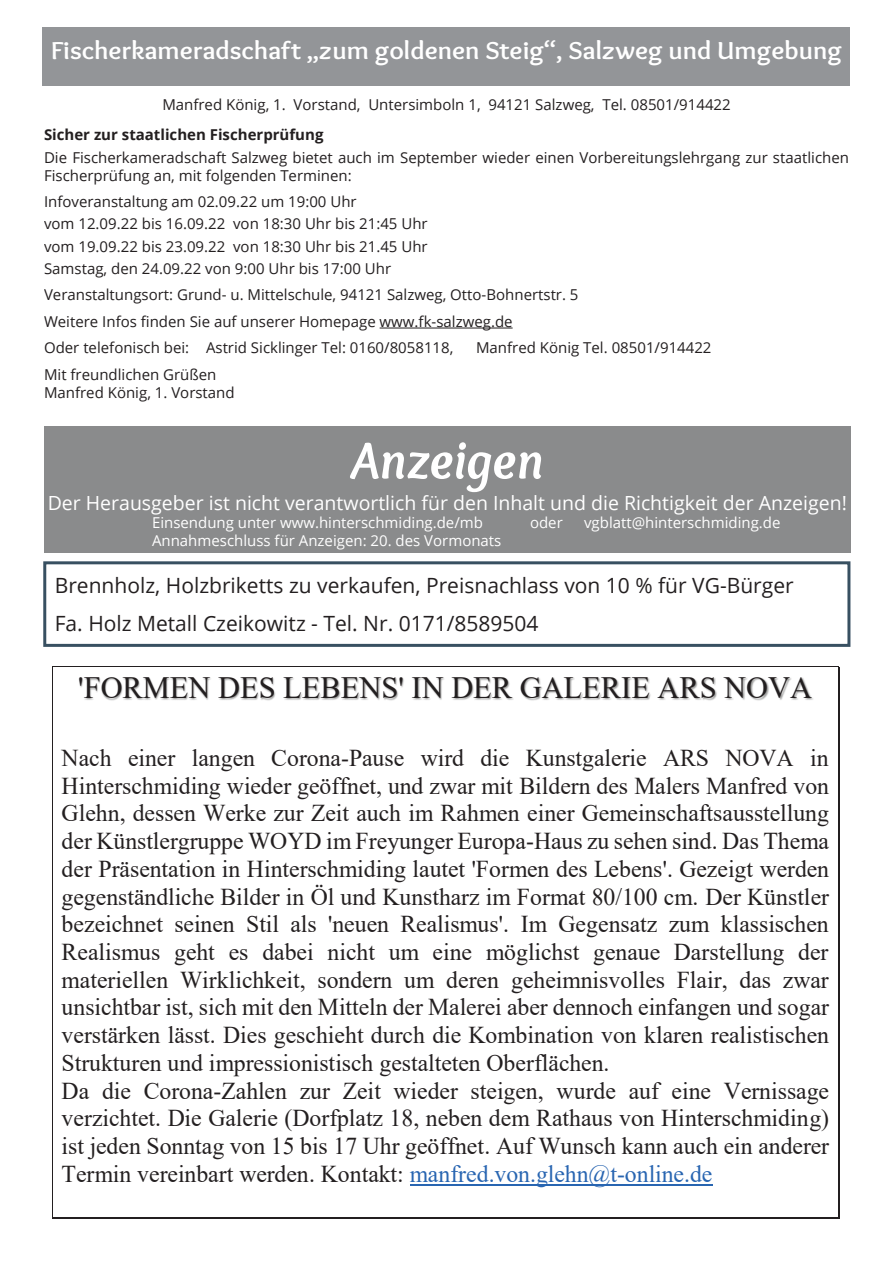
<style>
.page{position:relative;width:893px;height:1263px;background:#fff}
.page>*{position:absolute;margin:0;border:0;box-sizing:border-box;transform-origin:0 0}
.t1{font:italic 700 54px "Overlock";color:#fff}
.t2{font:31.05px "Times New Roman";color:#231f20}
.t3{font:700 25.5px "Overlock";color:#fff;scale:1.06 1}
.t4{font:24.15px/27.8px "Times New Roman";color:#231f20}
.t5{font:21px/38px "Open Sans";color:#231f20}
.t6{font:19.5px "Open Sans";color:#fff}
.t7{font:15px/22.2px "Open Sans";color:#231f20}
.t8{font:15px "Open Sans";color:#fff}
.t9{font:700 15px "Open Sans";color:#231f20}
.s1{color:#2865b1}
</style>
<div class="page">
<div style="left:44px;top:426px;width:806px;height:127px;background:#8a8b8c"></div>
<div style="left:43px;top:561px;width:807px;height:86px;border:3px solid #385061"></div>
<img style="left:79px;top:677px;width:734px;height:24px">
<hr style="left:52px;top:666px;width:786px;height:1px;background:#231f20">
<hr style="left:52px;top:667px;width:1px;height:41px;background:#231f20">
<hr style="left:839px;top:667px;width:1px;height:41px;background:#231f20">
<hr style="left:838px;top:667px;width:1px;height:41px;background:#231f20">
<hr style="left:52px;top:708px;width:1px;height:36px;background:#231f20">
<hr style="left:839px;top:708px;width:1px;height:36px;background:#231f20">
<hr style="left:838px;top:708px;width:1px;height:36px;background:#231f20">
<hr style="left:410px;top:1184px;width:302px;height:1px;background:#2865b1">
<svg style="left:52px;top:744px;width:1px;height:443px"></svg>
<svg style="left:838px;top:744px;width:2px;height:443px"></svg>
<hr style="left:52px;top:1218px;width:786px;height:1px;background:#231f20">
<hr style="left:52px;top:1217px;width:786px;height:1px;background:#231f20">
<hr style="left:52px;top:1187px;width:1px;height:30px;background:#231f20">
<hr style="left:839px;top:1187px;width:1px;height:30px;background:#231f20">
<hr style="left:838px;top:1187px;width:1px;height:30px;background:#231f20">
<hr style="left:380px;top:328px;width:133px;height:1px;background:#231f20">
<div style="left:43px;top:27px;width:807px;height:59px;background:#939598"></div>
<p class="t3" style="left:51px;top:36px;width:748px">Fischerkameradschaft „zum goldenen Steig“, Salzweg und Umgebung</p>
<p class="t7" style="left:162px;top:93px;width:570px">Manfred König, 1. Vorstand, Untersimboln 1, 94121 Salzweg, Tel. 08501/914422</p>
<p class="t9" style="left:44px;top:124px;width:281px">Sicher zur staatlichen Fischerprüfung</p>
<p class="t7" style="left:44px;top:148px;width:806px;line-height:18px">Die Fischerkameradschaft Salzweg bietet auch im September wieder einen Vorbereitungslehrgang zur staatlichen<br>Fischerprüfung an, mit folgenden Terminen:</p>
<p class="t7" style="left:44px;top:190px;width:385px">Infoveranstaltung am 02.09.22 um 19:00 Uhr<br>vom 12.09.22 bis 16.09.22 von 18:30 Uhr bis 21:45 Uhr vom 19.09.22 bis 23.09.22 von 18:30 Uhr bis 21.45 Uhr Samstag, den 24.09.22 von 9:00 Uhr bis 17:00 Uhr</p>
<p class="t7" style="left:44px;top:281px;width:536px;line-height:26.5px">Veranstaltungsort: Grund- u. Mittelschule, 94121 Salzweg, Otto-Bohnertstr. 5<br>Weitere Infos finden Sie auf unserer Homepage www.fk-salzweg.de<br>Oder telefonisch bei: Astrid Sicklinger Tel: 0160/8058118,</p>
<p class="t7" style="left:476px;top:336px;width:237px">Manfred König Tel. 08501/914422</p>
<p class="t7" style="left:44px;top:365px;width:192px;line-height:18px">Mit freundlichen Grüßen<br>Manfred König, 1. Vorstand</p>
<h1 class="t1" style="left:350px;top:429px;width:195px">Anzeigen</h1>
<p class="t6" style="left:48px;top:490px;width:801px">Der Herausgeber ist nicht verantwortlich für den Inhalt und die Richtigkeit der Anzeigen!</p>
<p class="t8" style="left:152px;top:513px;width:332px">Einsendung unter www.hinterschmiding.de/mb</p>
<p class="t8" style="left:530px;top:513px;width:34px">oder</p>
<p class="t8" style="left:584px;top:513px;width:198px">vgblatt@hinterschmiding.de</p>
<p class="t8" style="left:152px;top:531px;width:351px">Annahmeschluss für Anzeigen: 20. des Vormonats</p>
<p class="t5" style="left:55px;top:566px;width:740px">Brennholz, Holzbriketts zu verkaufen, Preisnachlass von 10 % für VG-Bürger<br>Fa. Holz Metall Czeikowitz - Tel. Nr. 0171/8589504</p>
<p class="t2" style="left:78px;top:666px;width:735px">'FORMEN DES LEBENS' IN DER GALERIE ARS NOVA</p>
<p class="t4" style="left:62px;top:743px;width:769px">Nach einer langen Corona-Pause wird die Kunstgalerie ARS NOVA in Hinterschmiding wieder geöffnet, und zwar mit Bildern des Malers Manfred von Glehn, dessen Werke zur Zeit auch im Rahmen einer Gemeinschaftsausstellung der Künstlergruppe WOYD im Freyunger Europa-Haus zu sehen sind. Das Thema der Präsentation in Hinterschmiding lautet 'Formen des Lebens'. Gezeigt werden gegenständliche Bilder in Öl und Kunstharz im Format 80/100 cm. Der Künstler bezeichnet seinen Stil als 'neuen Realismus'. Im Gegensatz zum klassischen Realismus geht es dabei nicht um eine möglichst genaue Darstellung der materiellen Wirklichkeit, sondern um deren geheimnisvolles Flair, das zwar unsichtbar ist, sich mit den Mitteln der Malerei aber dennoch einfangen und sogar verstärken lässt. Dies geschieht durch die Kombination von klaren realistischen Strukturen und impressionistisch gestalteten Oberflächen.<br>Da die Corona-Zahlen zur Zeit wieder steigen, wurde auf eine Vernissage verzichtet. Die Galerie (Dorfplatz 18, neben dem Rathaus von Hinterschmiding) ist jeden Sonntag von 15 bis 17 Uhr geöffnet. Auf Wunsch kann auch ein anderer Termin vereinbart werden. Kontakt: <span class="s1">manfred.von.glehn@t-online.de</span></p>
</div>
